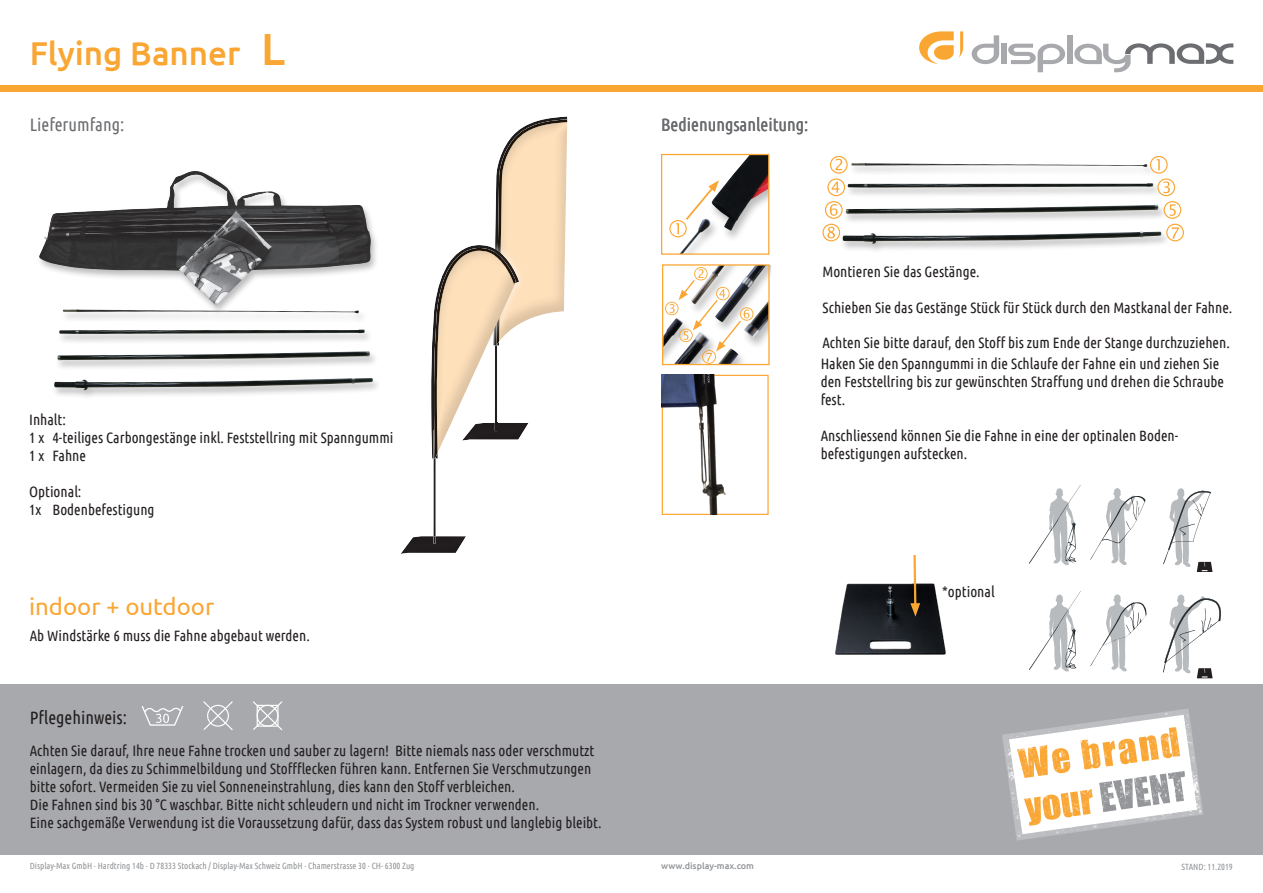
<style>
.page{position:relative;width:1263px;height:893px;background:#fff}
.page>*{position:absolute;margin:0;border:0;box-sizing:border-box;transform-origin:0 0}
.t1{font:500 45px "Ubuntu";color:#faa633}
.t2{font:500 33px "Ubuntu";color:#faa633}
.t3{font:24px "Ubuntu";color:#faa633}
.t4{font:18px "Ubuntu Condensed";color:#6c6d70}
.t5{font:18px "Ubuntu Condensed";color:#231f20}
.t6{font:15px/18px "Ubuntu Condensed";color:#231f20}
.t7{font:9px "Ubuntu Condensed";color:#939598}
.t8{font:500 9px "Ubuntu";color:#939598}
</style>
<div class="page">
<div style="left:0;top:684px;width:1263px;height:170px;background:#a8a9ad"></div>
<img style="left:1002px;top:709px;width:201px;height:131px">
<div style="left:0;top:85px;width:1263px;height:6px;background:#faa633"></div>
<svg style="left:972px;top:35px;width:27px;height:29px"></svg>
<div style="left:1001px;top:44px;width:5px;height:20px;background:#a8a9ad"></div>
<svg style="left:1008px;top:44px;width:57px;height:28px"></svg>
<div style="left:1067px;top:35px;width:5px;height:29px;background:#a8a9ad"></div>
<svg style="left:1074px;top:43px;width:159px;height:29px"></svg>
<svg style="left:919px;top:31px;width:44px;height:33px"></svg>
<div style="left:706px;top:265px;width:63px;height:100px;background:#231f20;opacity:.3"></div>
<img style="left:753px;top:301px;width:15px;height:62px">
<svg style="left:665px;top:267px;width:88px;height:96px"></svg>
<div style="left:662px;top:264px;width:108px;height:101px;border:1px solid #faa633"></div>
<div style="left:839px;top:162px;width:331px;height:93px;background:#231f20;opacity:.3"></div>
<img style="left:842px;top:163px;width:320px;height:81px">
<svg style="left:1150px;top:156px;width:34px;height:85px"></svg>
<svg style="left:822px;top:156px;width:26px;height:85px"></svg>
<img style="left:679px;top:156px;width:88px;height:97px">
<div style="left:661px;top:154px;width:108px;height:101px;border:1px solid #faa633"></div>
<div style="left:36px;top:170px;width:343px;height:146px;background:#231f20;opacity:.3"></div>
<img style="left:39px;top:171px;width:332px;height:135px">
<svg style="left:142px;top:706px;width:41px;height:20px"></svg>
<svg style="left:253px;top:701px;width:29px;height:29px"></svg>
<svg style="left:203px;top:701px;width:30px;height:29px"></svg>
<svg style="left:495px;top:117px;width:72px;height:318px"></svg>
<div style="left:398px;top:243px;width:123px;height:311px;background:#231f20;opacity:.15"></div>
<svg style="left:1090px;top:488px;width:55px;height:77px"></svg>
<svg style="left:1029px;top:485px;width:52px;height:80px"></svg>
<svg style="left:1163px;top:488px;width:49px;height:84px"></svg>
<svg style="left:1090px;top:594px;width:56px;height:78px"></svg>
<svg style="left:1029px;top:591px;width:52px;height:81px"></svg>
<svg style="left:1163px;top:594px;width:58px;height:84px"></svg>
<svg style="left:669px;top:180px;width:50px;height:57px"></svg>
<div style="left:51px;top:308px;width:331px;height:93px;background:#231f20;opacity:.3"></div>
<img style="left:54px;top:309px;width:319px;height:82px">
<img style="left:835px;top:583px;width:111px;height:72px">
<svg style="left:910px;top:555px;width:10px;height:62px"></svg>
<img style="left:662px;top:375px;width:107px;height:140px">
<p class="t2" style="left:30px;top:32px;width:212px">Flying Banner</p>
<p class="t4" style="left:30px;top:113px;width:96px">Lieferumfang:</p>
<p class="t1" style="left:261px;top:20px;width:26px">L</p>
<p class="t4" style="left:661px;top:113px;width:149px">Bedienungsanleitung:</p>
<p class="t6" style="left:29px;top:410px;width:38px">Inhalt:</p>
<p class="t6" style="left:29px;top:428px;width:366px">1 x 4-teiliges Carbongestänge inkl. Feststellring mit Spanngummi</p>
<p class="t6" style="left:29px;top:446px;width:58px">1 x Fahne</p>
<p class="t6" style="left:29px;top:482px;width:54px">Optional:</p>
<p class="t6" style="left:29px;top:500px;width:127px">1x Bodenbefestigung</p>
<p class="t3" style="left:29px;top:592px;width:187px">indoor + outdoor</p>
<p class="t6" style="left:30px;top:626px;width:282px">Ab Windstärke 6 muss die Fahne abgebaut werden.</p>
<p class="t5" style="left:30px;top:706px;width:99px">Pflegehinweis:</p>
<p class="t6" style="left:30px;top:741px;width:566px">Achten Sie darauf, Ihre neue Fahne trocken und sauber zu lagern! Bitte niemals nass oder verschmutzt einlagern, da dies zu Schimmelbildung und Stoffflecken führen kann. Entfernen Sie Verschmutzungen bitte sofort. Vermeiden Sie zu viel Sonneneinstrahlung, dies kann den Stoff verbleichen.</p>
<p class="t6" style="left:30px;top:795px;width:511px">Die Fahnen sind bis 30 °C waschbar. Bitte nicht schleudern und nicht im Trockner verwenden.</p>
<p class="t6" style="left:30px;top:813px;width:573px">Eine sachgemäße Verwendung ist die Voraussetzung dafür, dass das System robust und langlebig bleibt.</p>
<p class="t7" style="left:30px;top:860px;width:386px">Display-Max GmbH · Hardtring 14b · D 78333 Stockach / Display-Max Schweiz GmbH · Chamerstrasse 30 ∙ CH- 6300 Zug</p>
<p class="t8" style="left:661px;top:860px;width:94px">www.display-max.com</p>
<p class="t6" style="left:822px;top:262px;width:159px">Montieren Sie das Gestänge.</p>
<p class="t6" style="left:822px;top:298px;width:411px">Schieben Sie das Gestänge Stück für Stück durch den Mastkanal der Fahne.</p>
<p class="t6" style="left:822px;top:333px;width:409px">Achten Sie bitte darauf, den Stoff bis zum Ende der Stange durchzuziehen.</p>
<p class="t6" style="left:821px;top:354px;width:405px">Haken Sie den Spanngummi in die Schlaufe der Fahne ein und ziehen Sie den Feststellring bis zur gewünschten Straffung und drehen die Schraube fest.</p>
<p class="t6" style="left:821px;top:426px;width:359px">Anschliessend können Sie die Fahne in eine der optinalen Boden&shy;befestigungen aufstecken.</p>
<p class="t6" style="left:942px;top:583px;width:54px">*optional</p>
<p class="t7" style="left:1181px;top:861px;width:53px">STAND: 11.2019</p>
</div>
